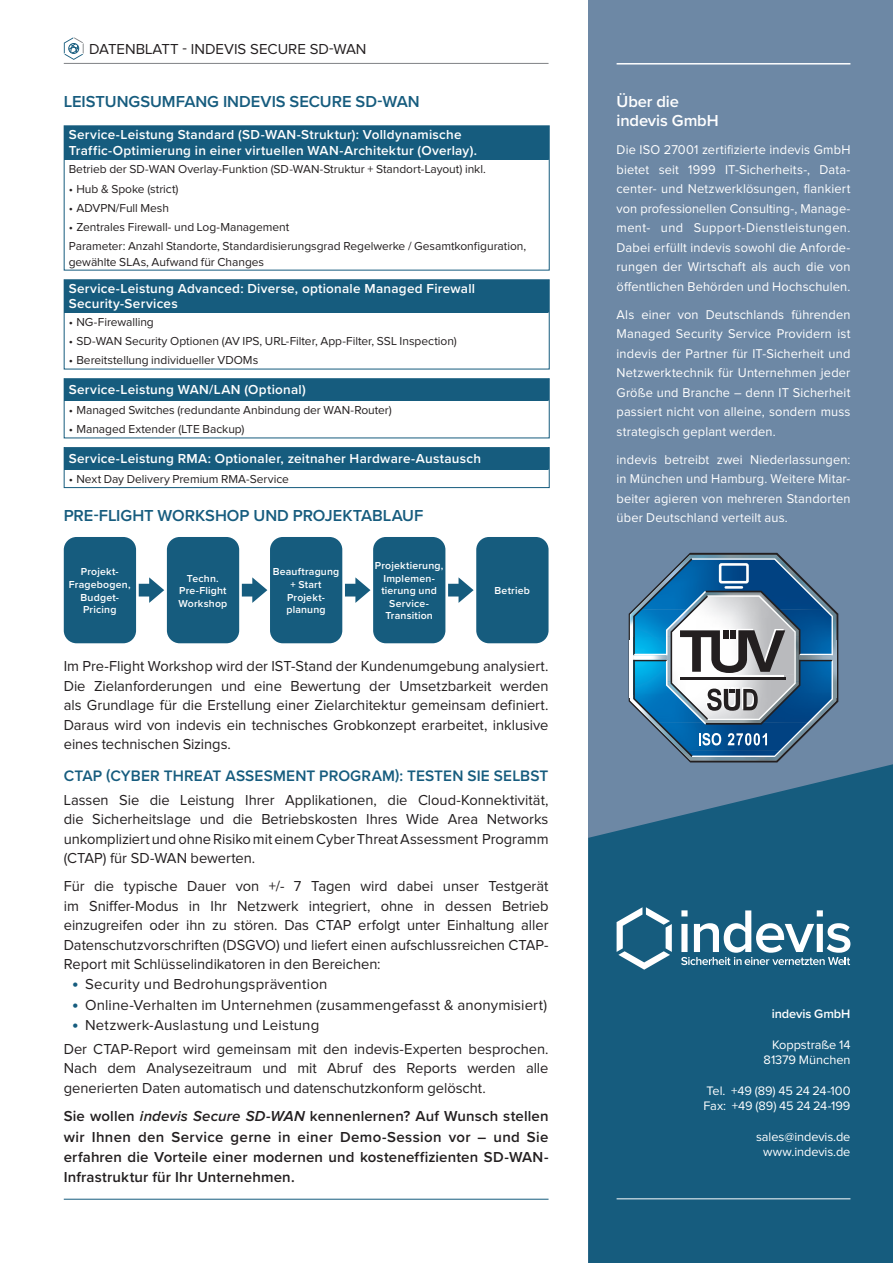
<style>
.page{position:relative;width:893px;height:1263px;background:#fff}
.page>*{position:absolute;margin:0;border:0;box-sizing:border-box;transform-origin:0 0}
.Sub_blau{font:600 16.5px "Proxima Nova";color:#165c7e}
.t1{font:600 16.5px/19.8px "Proxima Nova";letter-spacing:-.01em;color:#fff}
.Blaue_Subs{font:600 15.75px "Proxima Nova";letter-spacing:.01em;color:#165c7e}
.Fließtext{font:15px/19.5px "Proxima Nova";color:#231f20;text-align:justify}
.Copy{font:600 15px/20.2px "Proxima Nova";letter-spacing:.01em;color:#231f20;text-align:justify}
.Tab_Kopf{font:600 13.5px/16.5px "Proxima Nova";letter-spacing:.02em;color:#fff}
.t2{font:13.2px/19.5px "Proxima Nova";letter-spacing:.01em;color:#fff;text-align:justify}
.t3{font:12.75px/15.3px "Proxima Nova";letter-spacing:-.005em;color:#fff;text-align:right}
.t4{font:600 12.75px "Proxima Nova";letter-spacing:-.005em;color:#fff}
.Tabelle{font:12px/15px "Proxima Nova";letter-spacing:-.005em;color:#231f20}
.Tabelle-2{font:600 10.5px/12.6px "Proxima Nova";letter-spacing:.02em;color:#fff;text-align:center}
.s1{font-weight:700;font-size:18px;color:#165c7e}
.s2{font-style:italic}
</style>
<div class="page">
<div style="left:588px;top:0;width:305px;height:1263px;background:#6d88a5"></div>
<svg style="left:588px;top:762px;width:305px;height:501px;background:#1d5f81"></svg>
<hr style="left:64px;top:1199px;width:485px;height:1px;background:#165c7e">
<hr style="left:617px;top:63px;width:233px;height:2px;background:#fff">
<svg style="left:617px;top:907px;width:55px;height:63px;background:#5588a1"></svg>
<svg style="left:681px;top:910px;width:169px;height:55px;background:#6190a7"></svg>
<hr style="left:64px;top:63px;width:485px;height:1px;background:#808285">
<hr style="left:617px;top:1198px;width:233px;height:1px;background:#fff">
<svg style="left:629px;top:553px;width:209px;height:209px"></svg>
<svg style="left:64px;top:37px;width:20px;height:23px"></svg>
<div style="left:68px;top:43px;width:11px;height:11px;border:1px solid #165c7e;border-radius:50%"></div>
<div style="left:65px;top:126px;width:484px;height:34px;background:#165c7e"></div>
<div style="left:64px;top:125px;width:486px;height:145px;border:1px solid #165c7e"></div>
<div style="left:65px;top:280px;width:484px;height:32px;background:#165c7e"></div>
<div style="left:64px;top:279px;width:486px;height:90px;border:1px solid #165c7e"></div>
<div style="left:65px;top:379px;width:484px;height:21px;background:#165c7e"></div>
<div style="left:64px;top:378px;width:486px;height:60px;border:1px solid #165c7e"></div>
<div style="left:65px;top:448px;width:484px;height:21px;background:#165c7e"></div>
<div style="left:64px;top:447px;width:486px;height:41px;border:1px solid #165c7e"></div>
<div style="left:64px;top:537px;width:72px;height:106px;background:#165c7e;border-radius:13px"></div>
<div style="left:167px;top:537px;width:72px;height:106px;background:#165c7e;border-radius:13px"></div>
<div style="left:270px;top:537px;width:72px;height:106px;background:#165c7e;border-radius:13px"></div>
<div style="left:373px;top:537px;width:72px;height:106px;background:#165c7e;border-radius:13px"></div>
<div style="left:476px;top:537px;width:73px;height:106px;background:#165c7e;border-radius:13px"></div>
<svg style="left:139px;top:577px;width:25px;height:26px"></svg>
<svg style="left:242px;top:577px;width:25px;height:26px"></svg>
<svg style="left:345px;top:577px;width:25px;height:26px"></svg>
<svg style="left:448px;top:577px;width:26px;height:26px"></svg>
<p class="Fließtext" style="left:89px;top:39px;width:279px">DATENBLATT - INDEVIS SECURE SD-WAN</p>
<p class="Sub_blau" style="left:64px;top:89px;width:357px">LEISTUNGSUMFANG INDEVIS SECURE SD-WAN</p>
<p class="Tab_Kopf" style="left:69px;top:126px;width:410px">Service-Leistung Standard (SD-WAN-Struktur): Volldynamische<br>Traffic-Optimierung in einer virtuellen WAN-Architektur (Overlay).</p>
<p class="Tabelle" style="left:69px;top:162px;width:419px">Betrieb der SD-WAN Overlay-Funktion (SD-WAN-Struktur + Standort-Layout) inkl.</p>
<p class="Tabelle" style="left:69px;top:182px;width:111px">• Hub &amp; Spoke (strict)</p>
<p class="Tabelle" style="left:69px;top:201px;width:102px">• ADVPN/Full Mesh</p>
<p class="Tabelle" style="left:69px;top:220px;width:222px">• Zentrales Firewall- und Log-Management</p>
<p class="Tabelle" style="left:69px;top:239px;width:459px">Parameter: Anzahl Standorte, Standardisierungsgrad Regelwerke / Gesamtkonfiguration, gewählte SLAs, Aufwand für Changes</p>
<p class="Tab_Kopf" style="left:69px;top:281px;width:408px;line-height:15px">Service-Leistung Advanced: Diverse, optionale Managed Firewall<br>Security-Services</p>
<p class="Tabelle" style="left:69px;top:315px;width:87px">• NG-Firewalling</p>
<p class="Tabelle" style="left:69px;top:334px;width:389px">• SD-WAN Security Optionen (AV IPS, URL-Filter, App-Filter, SSL Inspection)</p>
<p class="Tabelle" style="left:69px;top:353px;width:191px">• Bereitstellung individueller VDOMs</p>
<p class="Tab_Kopf" style="left:69px;top:381px;width:238px">Service-Leistung WAN/LAN (Optional)</p>
<p class="Tabelle" style="left:69px;top:403px;width:325px">• Managed Switches (redundante Anbindung der WAN-Router)</p>
<p class="Tabelle" style="left:69px;top:422px;width:177px">• Managed Extender (LTE Backup)</p>
<p class="Tab_Kopf" style="left:69px;top:450px;width:414px">Service-Leistung RMA: Optionaler, zeitnaher Hardware-Austausch</p>
<p class="Tabelle" style="left:69px;top:472px;width:222px">• Next Day Delivery Premium RMA-Service</p>
<p class="Sub_blau" style="left:64px;top:503px;width:361px">PRE-FLIGHT WORKSHOP UND PROJEKTABLAUF</p>
<p class="Tabelle-2" style="left:69px;top:565px;width:63px">Projekt-<br>Fragebogen,<br>Budget-<br>Pricing</p>
<p class="Tabelle-2" style="left:178px;top:572px;width:50px">Techn.<br>Pre-Flight<br>Workshop</p>
<p class="Tabelle-2" style="left:273px;top:565px;width:68px">Beauftragung + Start<br>Projekt&shy;planung</p>
<p class="Tabelle-2" style="left:375px;top:559px;width:70px">Projektierung,<br>Implemen&shy;tierung und<br>Service-<br>Transition</p>
<p class="Tabelle-2" style="left:495px;top:584px;width:37px">Betrieb</p>
<p class="Fließtext" style="left:64px;top:657px;width:486px">Im Pre-Flight Workshop wird der IST-Stand der Kundenumgebung analysiert.<br>Die Zielanforderungen und eine Bewertung der Umsetzbarkeit werden als Grundlage für die Erstellung einer Zielarchitektur gemeinsam definiert.<br>Daraus wird von indevis ein technisches Grobkonzept erarbeitet, inklusive eines technischen Sizings.</p>
<p class="Blaue_Subs" style="left:64px;top:764px;width:486px">CTAP (CYBER THREAT ASSESMENT PROGRAM): TESTEN SIE SELBST</p>
<p class="Fließtext" style="left:64px;top:790px;width:486px">Lassen Sie die Leistung Ihrer Applikationen, die Cloud-Konnektivität, die Sicherheitslage und die Betriebskosten Ihres Wide Area Networks unkompliziert und ohne Risiko mit einem Cyber Threat Assessment Programm (CTAP) für SD-WAN bewerten.</p>
<p class="Fließtext" style="left:64px;top:877px;width:486px">Für die typische Dauer von +/- 7 Tagen wird dabei unser Testgerät im Sniffer-Modus in Ihr Netzwerk integriert, ohne in dessen Betrieb einzugreifen oder ihn zu stören. Das CTAP erfolgt unter Einhaltung aller Datenschutzvorschriften (DSGVO) und liefert einen aufschlussreichen CTAP-Report mit Schlüsselindikatoren in den Bereichen:</p>
<p class="Fließtext" style="left:72px;top:975px;width:257px"><span class="s1">•</span> Security und Bedrohungsprävention</p>
<p class="Fließtext" style="left:72px;top:995px;width:476px"><span class="s1">•</span> Online-Verhalten im Unternehmen (zusammengefasst &amp; anonymisiert)</p>
<p class="Fließtext" style="left:72px;top:1016px;width:249px"><span class="s1">•</span> Netzwerk-Auslastung und Leistung</p>
<p class="Fließtext" style="left:64px;top:1039px;width:486px">Der CTAP-Report wird gemeinsam mit den indevis-Experten besprochen.<br>Nach dem Analysezeitraum und mit Abruf des Reports werden alle generierten Daten automatisch und datenschutzkonform gelöscht.</p>
<p class="Copy" style="left:64px;top:1106px;width:486px">Sie wollen <span class="s2">indevis Secure SD-WAN</span> kennenlernen? Auf Wunsch stellen wir Ihnen den Service gerne in einer Demo-Session vor – und Sie erfahren die Vorteile einer modernen und kosteneffizienten SD-WAN-Infrastruktur für Ihr Unternehmen.</p>
<p class="t1" style="left:617px;top:91px;width:104px">Über die indevis GmbH</p>
<p class="t2" style="left:617px;top:141px;width:235px">Die ISO 27001 zertifizierte indevis GmbH bietet seit 1999 IT-Sicherheits-, Data&shy;center- und Netzwerklösungen, flankiert von professionellen Consulting-, Manage&shy;ment- und Support-Dienstleistungen.<br>Dabei erfüllt indevis sowohl die Anforde&shy;rungen der Wirtschaft als auch die von öffentlichen Behörden und Hochschulen.</p>
<p class="t2" style="left:617px;top:305px;width:235px">Als einer von Deutschlands führenden Managed Security Service Providern ist indevis der Partner für IT-Sicherheit und Netzwerktechnik für Unternehmen jeder Größe und Branche – denn IT Sicherheit passiert nicht von alleine, sondern muss strategisch geplant werden.</p>
<p class="t2" style="left:617px;top:450px;width:235px">indevis betreibt zwei Niederlassungen: in München und Hamburg. Weitere Mitar&shy;beiter agieren von mehreren Standorten über Deutschland verteilt aus.</p>
<p class="t4" style="left:772px;top:1005px;width:80px">indevis GmbH</p>
<p class="t3" style="left:763px;top:1038px;width:88px">Koppstraße 14<br>81379 München</p>
<p class="t3" style="left:703px;top:1083px;width:148px;text-align:left">Tel. +49 (89) 45 24 24-100<br>Fax: +49 (89) 45 24 24-199</p>
<p class="t3" style="left:756px;top:1129px;width:96px;text-align:center">sales@indevis.de www.indevis.de</p>
</div>
